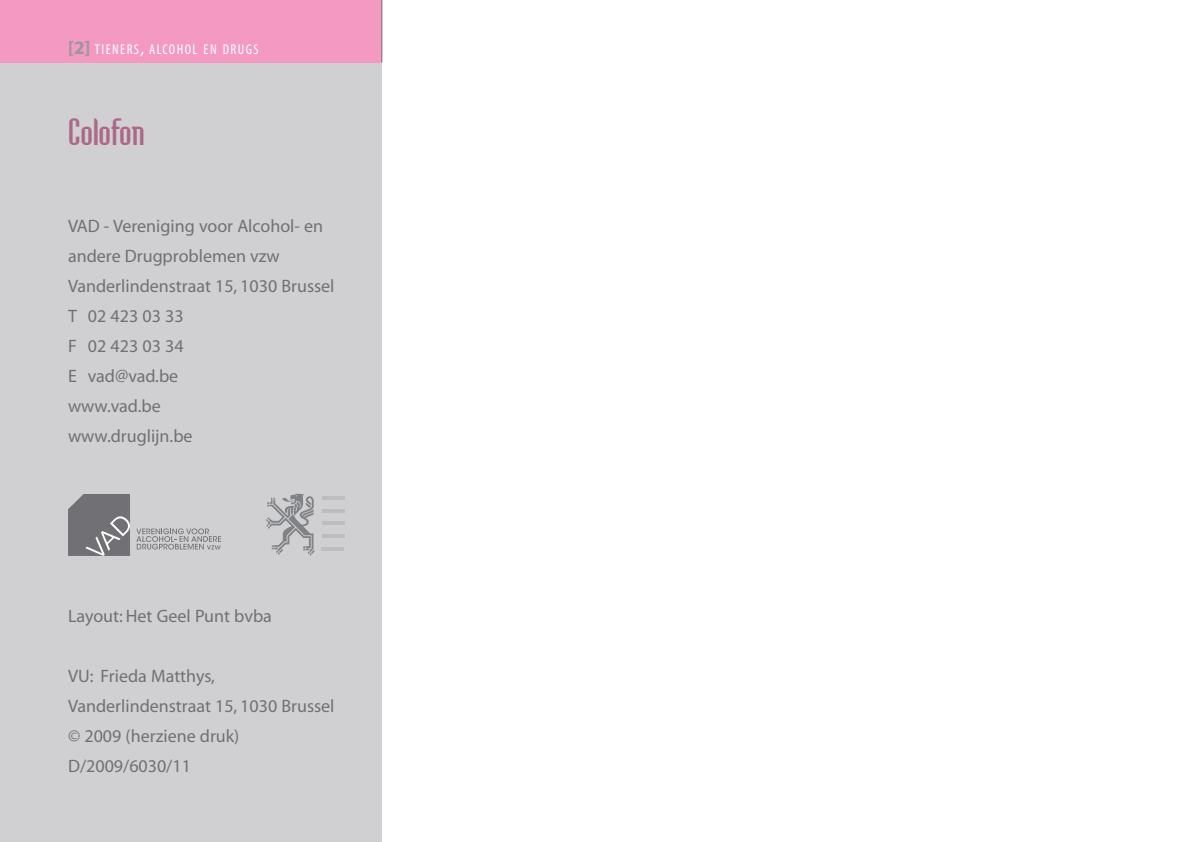
<style>
.page{position:relative;width:1191px;height:842px;background:#fff}
.page>*{position:absolute;margin:0;border:0;box-sizing:border-box;transform-origin:0 0}
.Normaal{font:40px "Badloc ICG";color:#ac6889}
.info_brood{font:18px/30px "Myriad";color:#717074}
.Normaal-2{font:condensed 14.2px "Myriad";letter-spacing:.1em;color:#fff}
.s1{font-weight:700;font-stretch:normal;font-size:19px;color:#98989c}
.s2{font-size:19px}
</style>
<div class="page">
<div style="left:0;top:53px;width:382px;height:789px;background:#d0d0d3"></div>
<div style="left:0;top:0;width:382px;height:62px;background:#f499c2"></div>
<hr style="left:381px;top:0;width:1px;height:62px;background:#717074">
<svg style="left:265px;top:494px;width:50px;height:62px"></svg>
<hr style="left:322px;top:496px;width:22px;height:4px;background:#bcbdc0">
<hr style="left:322px;top:534px;width:22px;height:4px;background:#bcbdc0">
<hr style="left:321px;top:509px;width:23px;height:3px;background:#bcbdc0">
<hr style="left:322px;top:522px;width:22px;height:3px;background:#bcbdc0">
<hr style="left:322px;top:547px;width:22px;height:3px;background:#bcbdc0">
<svg style="left:68px;top:494px;width:153px;height:62px"></svg>
<p class="Normaal-2" style="left:68px;top:42px;width:192px"><span class="s1">[2]</span> TIENERS<span class="s2">,</span> ALCOHOL EN DRUGS</p>
<p class="Normaal" style="left:68px;top:110px;width:78px">Colofon</p>
<p class="info_brood" style="left:68px;top:212px;width:257px">VAD - Vereniging voor Alcohol- en andere Drugproblemen vzw</p>
<p class="info_brood" style="left:68px;top:272px;width:268px">Vanderlindenstraat 15, 1030 Brussel</p>
<p class="info_brood" style="left:68px;top:302px;width:117px">T 02 423 03 33</p>
<p class="info_brood" style="left:68px;top:332px;width:117px">F 02 423 03 34</p>
<p class="info_brood" style="left:68px;top:362px;width:112px">E vad@vad.be</p>
<p class="info_brood" style="left:68px;top:392px;width:94px">www.vad.be</p>
<p class="info_brood" style="left:68px;top:422px;width:126px">www.druglijn.be</p>
<p class="info_brood" style="left:68px;top:602px;width:205px">Layout: Het Geel Punt bvba</p>
<p class="info_brood" style="left:68px;top:662px;width:268px">VU: Frieda Matthys,<br>Vanderlindenstraat 15, 1030 Brussel</p>
<p class="info_brood" style="left:68px;top:722px;width:173px">© 2009 (herziene druk)<br>D/2009/6030/11</p>
</div>
